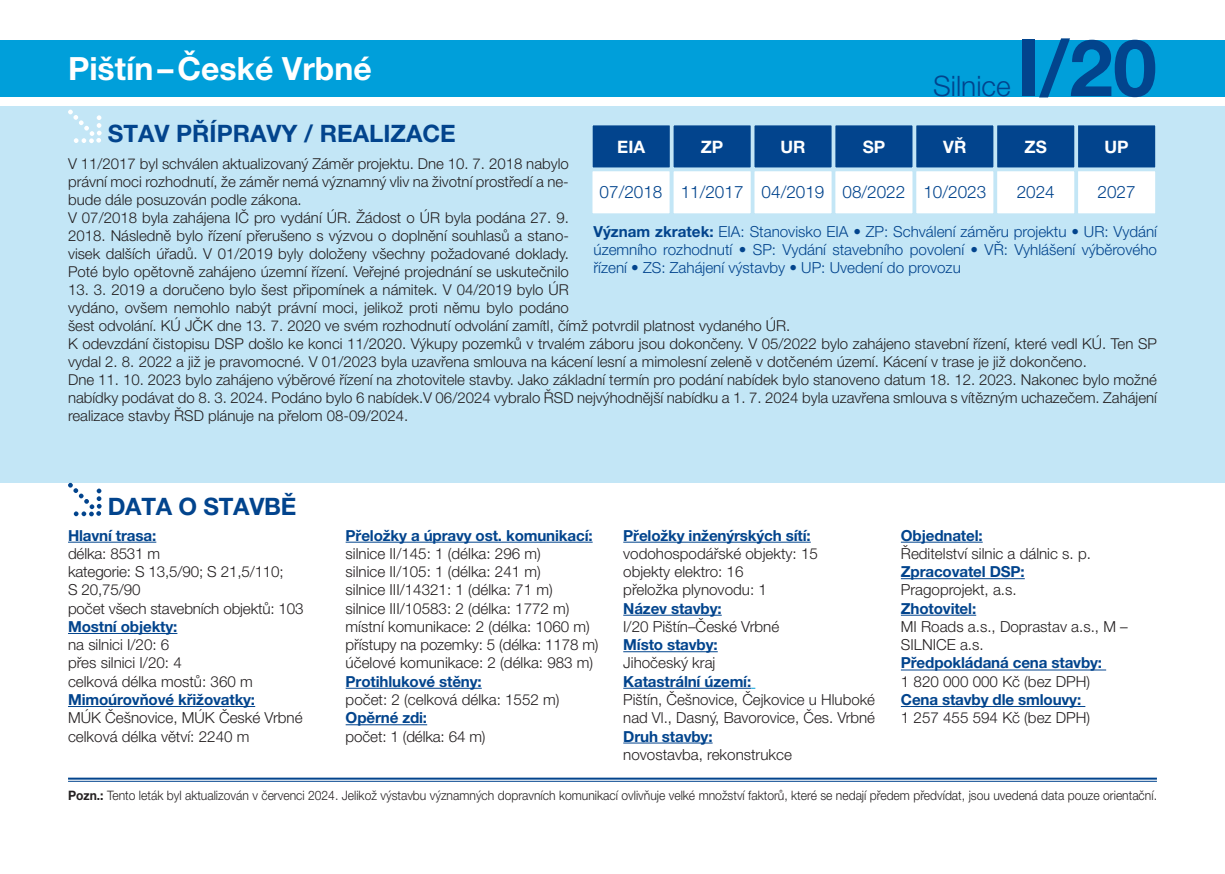
<style>
.page{position:relative;width:1225px;height:874px;background:#fff}
.page>*{position:absolute;margin:0;border:0;box-sizing:border-box;transform-origin:0 0}
.t1{font:700 78.8px "Helvetica Neue LT Pro";color:#02448d}
.t2{font:700 32px "Helvetica Neue LT Pro";color:#fff}
.t3{font:300 28.2px "Helvetica Neue LT Pro";color:#02448d}
.t4{font:700 24px "Helvetica Neue LT Pro";color:#02448d}
.t5{font:300 17.2px "Helvetica Neue LT Pro";color:#02448d}
.t6{font:700 17.2px "Helvetica Neue LT Pro";color:#fff}
.t7{font:300 15.2px/18.2px "Helvetica Neue LT Pro";color:#231f20}
.t8{font:700 15.2px "Helvetica Neue LT Pro";letter-spacing:-.01em;color:#02448d}
.t9{font:300 15.2px/18.2px "Helvetica Neue LT Pro";color:#02448d;text-align:justify}
.t10{font:300 15px/18px "Helvetica Neue LT Pro";color:#231f20}
.t11{font:300 13px "Helvetica Neue LT Pro";color:#231f20;scale:.93 1}
.s1{font-weight:700}
</style>
<div class="page">
<div style="left:0;top:106px;width:1225px;height:376px;background:#c3e6f6"></div>
<svg style="left:68px;top:110px;width:34px;height:33px"></svg>
<div style="left:1077px;top:124px;width:79px;height:44px;background:#02448d"></div>
<div style="left:1076px;top:123px;width:81px;height:46px;border:2px solid #c3e6f6"></div>
<div style="left:915px;top:124px;width:79px;height:44px;background:#02448d"></div>
<div style="left:914px;top:123px;width:81px;height:46px;border:2px solid #c3e6f6"></div>
<div style="left:753px;top:124px;width:79px;height:44px;background:#02448d"></div>
<div style="left:752px;top:123px;width:81px;height:46px;border:2px solid #c3e6f6"></div>
<div style="left:996px;top:124px;width:79px;height:44px;background:#02448d"></div>
<div style="left:995px;top:123px;width:81px;height:46px;border:2px solid #c3e6f6"></div>
<div style="left:834px;top:124px;width:79px;height:44px;background:#02448d"></div>
<div style="left:833px;top:123px;width:81px;height:46px;border:2px solid #c3e6f6"></div>
<div style="left:672px;top:124px;width:79px;height:44px;background:#02448d"></div>
<div style="left:671px;top:123px;width:81px;height:46px;border:2px solid #c3e6f6"></div>
<div style="left:592px;top:124px;width:79px;height:44px;background:#02448d"></div>
<div style="left:591px;top:123px;width:80px;height:46px;border:2px solid #c3e6f6"></div>
<div style="left:1077px;top:170px;width:79px;height:44px;background:#fff"></div>
<div style="left:1076px;top:169px;width:81px;height:46px;border:2px solid #c3e6f6"></div>
<div style="left:915px;top:170px;width:79px;height:44px;background:#fff"></div>
<div style="left:914px;top:169px;width:81px;height:46px;border:2px solid #c3e6f6"></div>
<div style="left:753px;top:170px;width:79px;height:44px;background:#fff"></div>
<div style="left:752px;top:169px;width:81px;height:46px;border:2px solid #c3e6f6"></div>
<div style="left:996px;top:170px;width:79px;height:44px;background:#fff"></div>
<div style="left:995px;top:169px;width:81px;height:46px;border:2px solid #c3e6f6"></div>
<div style="left:834px;top:170px;width:79px;height:44px;background:#fff"></div>
<div style="left:833px;top:169px;width:81px;height:46px;border:2px solid #c3e6f6"></div>
<div style="left:672px;top:170px;width:79px;height:44px;background:#fff"></div>
<div style="left:671px;top:169px;width:81px;height:46px;border:2px solid #c3e6f6"></div>
<div style="left:591px;top:170px;width:79px;height:44px;background:#fff"></div>
<div style="left:590px;top:169px;width:81px;height:46px;border:2px solid #c3e6f6"></div>
<hr style="left:68px;top:777px;width:1089px;height:2px;background:#02448d">
<hr style="left:68px;top:780px;width:1089px;height:1px;background:#02448d">
<hr style="left:68px;top:541px;width:88px;height:1px;background:#02448d">
<hr style="left:68px;top:632px;width:109px;height:1px;background:#02448d">
<hr style="left:68px;top:705px;width:187px;height:1px;background:#02448d">
<hr style="left:346px;top:541px;width:246px;height:1px;background:#02448d">
<hr style="left:346px;top:687px;width:136px;height:1px;background:#02448d">
<hr style="left:346px;top:724px;width:81px;height:1px;background:#02448d">
<hr style="left:623px;top:541px;width:188px;height:1px;background:#02448d">
<hr style="left:623px;top:614px;width:99px;height:1px;background:#02448d">
<hr style="left:623px;top:651px;width:95px;height:1px;background:#02448d">
<hr style="left:623px;top:687px;width:128px;height:1px;background:#02448d">
<hr style="left:623px;top:742px;width:89px;height:1px;background:#02448d">
<hr style="left:901px;top:541px;width:81px;height:1px;background:#02448d">
<hr style="left:901px;top:578px;width:123px;height:1px;background:#02448d">
<hr style="left:901px;top:614px;width:75px;height:1px;background:#02448d">
<hr style="left:901px;top:669px;width:205px;height:1px;background:#02448d">
<hr style="left:901px;top:705px;width:184px;height:1px;background:#02448d">
<div style="left:0;top:40px;width:1225px;height:56px;background:#009fda"></div>
<svg style="left:68px;top:482px;width:34px;height:34px"></svg>
<h2 class="t2" style="left:68px;top:48px;width:305px">Pištín–České Vrbné</h2>
<h3 class="t3" style="left:933px;top:69px;width:79px">Silnice</h3>
<h1 class="t1" style="left:1016px;top:19px;width:142px">I/20</h1>
<h3 class="t4" style="left:108px;top:119px;width:350px">STAV PŘÍPRAVY / REALIZACE</h3>
<p class="t6" style="left:617px;top:136px;width:29px">EIA</p>
<p class="t6" style="left:701px;top:136px;width:24px">ZP</p>
<p class="t6" style="left:780px;top:136px;width:27px">UR</p>
<p class="t6" style="left:862px;top:136px;width:24px">SP</p>
<p class="t6" style="left:943px;top:136px;width:25px">VŘ</p>
<p class="t6" style="left:1024px;top:136px;width:24px">ZS</p>
<p class="t6" style="left:1104px;top:136px;width:26px">UP</p>
<p class="t5" style="left:599px;top:182px;width:388px">07/2018 11/2017 04/2019 08/2022 10/2023</p>
<p class="t5" style="left:1016px;top:182px;width:40px">2024</p>
<p class="t5" style="left:1097px;top:182px;width:40px">2027</p>
<p class="t10" style="left:68px;top:154px;width:502px">V 11/2017 byl schválen aktualizovaný Záměr projektu. Dne 10. 7. 2018 nabylo právní moci rozhodnutí, že záměr nemá významný vliv na životní prostředí a ne&shy;bude dále posuzován podle zákona.<br>V 07/2018 byla zahájena IČ pro vydání ÚR. Žádost o ÚR byla podána 27. 9.<br>2018. Následně bylo řízení přerušeno s výzvou o doplnění souhlasů a stano&shy;visek dalších úřadů. V 01/2019 byly doloženy všechny požadované doklady.<br>Poté bylo opětovně zahájeno územní řízení. Veřejné projednání se uskutečnilo</p>
<p class="t10" style="left:68px;top:280px;width:1090px">13. 3. 2019 a doručeno bylo šest připomínek a námitek. V 04/2019 bylo ÚR<br>vydáno, ovšem nemohlo nabýt právní moci, jelikož proti němu bylo podáno<br>šest odvolání. KÚ JČK dne 13. 7. 2020 ve svém rozhodnutí odvolání zamítl, čímž potvrdil platnost vydaného ÚR.<br>K odevzdání čistopisu DSP došlo ke konci 11/2020. Výkupy pozemků v trvalém záboru jsou dokončeny. V 05/2022 bylo zahájeno stavební řízení, které vedl KÚ. Ten SP vydal 2. 8. 2022 a již je pravomocné. V 01/2023 byla uzavřena smlouva na kácení lesní a mimolesní zeleně v dotčeném území. Kácení v trase je již dokončeno.<br>Dne 11. 10. 2023 bylo zahájeno výběrové řízení na zhotovitele stavby. Jako základní termín pro podání nabídek bylo stanoveno datum 18. 12. 2023. Nakonec bylo možné nabídky podávat do 8. 3. 2024. Podáno bylo 6 nabídek.V 06/2024 vybralo ŘSD nejvýhodnější nabídku a 1. 7. 2024 byla uzavřena smlouva s vítězným uchazečem. Zahájení realizace stavby ŘSD plánuje na přelom 08-09/2024.</p>
<p class="t9" style="left:593px;top:222px;width:565px"><span class="s1">Význam zkratek:</span> EIA: Stanovisko EIA • ZP: Schválení záměru projektu • UR: Vydání územního rozhodnutí • SP: Vydání stavebního povolení • VŘ: Vyhlášení výběrového řízení • ZS: Zahájení výstavby • UP: Uvedení do provozu</p>
<h3 class="t4" style="left:108px;top:491px;width:190px">DATA O STAVBĚ</h3>
<p class="t8" style="left:68px;top:525px;width:90px">Hlavní trasa:</p>
<p class="t7" style="left:68px;top:543px;width:237px">délka: 8531 m<br>kategorie: S 13,5/90; S 21,5/110;<br>S 20,75/90<br>počet všech stavebních objektů: 103</p>
<p class="t8" style="left:68px;top:616px;width:111px">Mostní objekty:</p>
<p class="t7" style="left:68px;top:635px;width:186px">na silnici I/20: 6<br>přes silnici I/20: 4<br>celková délka mostů: 360 m</p>
<p class="t8" style="left:68px;top:689px;width:189px">Mimoúrovňové křižovatky:</p>
<p class="t7" style="left:68px;top:708px;width:236px">MÚK Češnovice, MÚK České Vrbné celková délka větví: 2240 m</p>
<p class="t8" style="left:346px;top:525px;width:248px">Přeložky a úpravy ost. komunikací:</p>
<p class="t7" style="left:346px;top:543px;width:254px">silnice II/145: 1 (délka: 296 m)<br>silnice II/105: 1 (délka: 241 m)<br>silnice III/14321: 1 (délka: 71 m)<br>silnice III/10583: 2 (délka: 1772 m) místní komunikace: 2 (délka: 1060 m) přístupy na pozemky: 5 (délka: 1178 m) účelové komunikace: 2 (délka: 983 m)</p>
<p class="t8" style="left:346px;top:671px;width:138px">Protihlukové stěny:</p>
<p class="t7" style="left:346px;top:689px;width:215px">počet: 2 (celková délka: 1552 m)</p>
<p class="t8" style="left:346px;top:708px;width:83px">Opěrné zdi:</p>
<p class="t7" style="left:346px;top:726px;width:141px">počet: 1 (délka: 64 m)</p>
<p class="t8" style="left:623px;top:525px;width:189px">Přeložky inženýrských sítí:</p>
<p class="t7" style="left:623px;top:543px;width:196px">vodohospodářské objekty: 15 objekty elektro: 16<br>přeložka plynovodu: 1</p>
<p class="t8" style="left:623px;top:598px;width:100px">Název stavby:</p>
<p class="t7" style="left:623px;top:616px;width:157px">I/20 Pištín–České Vrbné</p>
<p class="t8" style="left:623px;top:635px;width:96px">Místo stavby:</p>
<p class="t7" style="left:623px;top:653px;width:94px">Jihočeský kraj</p>
<p class="t8" style="left:623px;top:671px;width:129px">Katastrální území:</p>
<p class="t7" style="left:623px;top:689px;width:253px">Pištín, Češnovice, Čejkovice u Hluboké nad Vl., Dasný, Bavorovice, Čes. Vrbné</p>
<p class="t8" style="left:623px;top:726px;width:91px">Druh stavby:</p>
<p class="t7" style="left:623px;top:744px;width:170px">novostavba, rekonstrukce</p>
<p class="t8" style="left:901px;top:525px;width:83px">Objednatel:</p>
<p class="t7" style="left:901px;top:543px;width:192px">Ředitelství silnic a dálnic s. p.</p>
<p class="t8" style="left:901px;top:562px;width:125px">Zpracovatel DSP:</p>
<p class="t7" style="left:901px;top:580px;width:117px">Pragoprojekt, a.s.</p>
<p class="t8" style="left:901px;top:598px;width:77px">Zhotovitel:</p>
<p class="t7" style="left:901px;top:616px;width:228px">MI Roads a.s., Doprastav a.s., M –<br>SILNICE a.s.</p>
<p class="t8" style="left:901px;top:653px;width:203px">Předpokládaná cena stavby:</p>
<p class="t7" style="left:901px;top:671px;width:191px">1 820 000 000 Kč (bez DPH)</p>
<p class="t8" style="left:901px;top:689px;width:182px">Cena stavby dle smlouvy:</p>
<p class="t7" style="left:901px;top:708px;width:191px">1 257 455 594 Kč (bez DPH)</p>
<p class="t11" style="left:68px;top:786px;width:1172px"><span class="s1">Pozn.:</span> Tento leták byl aktualizován v červenci 2024. Jelikož výstavbu významných dopravních komunikací ovlivňuje velké množství faktorů, které se nedají předem předvídat, jsou uvedená data pouze orientační.</p>
</div>
